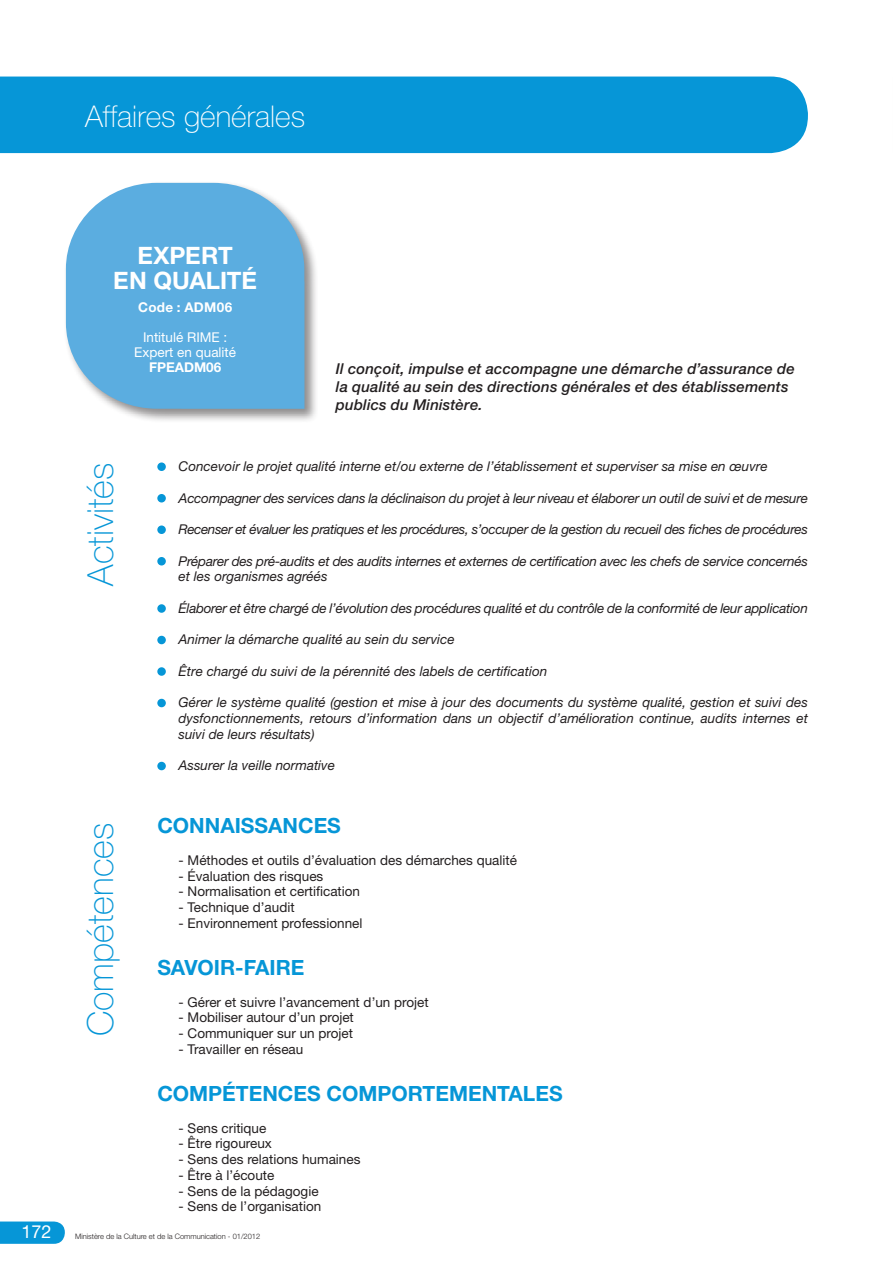
<style>
.page{position:relative;width:893px;height:1263px;background:#fff}
.page>*{position:absolute;margin:0;border:0;box-sizing:border-box;transform-origin:0 0}
.t1{font:100 36px "Helvetica Neue";color:#0696d7}
.t2{font:100 30px "Helvetica Neue";color:#fff}
.t3{font:700 24px/25.5px "Helvetica Neue";color:#fff;text-align:center}
._02-Texte_courant{font:700 21px "Helvetica Neue";color:#0696d7}
.t4{font:18px "Helvetica Neue";color:#fff}
._01_Définition_de_po{font:italic 500 15px/18px "Helvetica Neue";letter-spacing:.01em;color:#231f20}
._02-Texte_courant-2{font:italic 13.5px/15.8px "Helvetica Neue";letter-spacing:-.02em;color:#231f20}
._02-Texte_courant-3{font:13.5px "Helvetica Neue";color:#231f20}
._02-Texte_courant-4{font:italic 13.5px "Helvetica Neue";color:#231f20}
.t5{font:13.5px "Helvetica Neue";color:#fff}
.t6{font:700 13.5px "Helvetica Neue";letter-spacing:.005em;color:#fff}
.t7{font:300 7.5px "Helvetica Neue";color:#231f20}
</style>
<div class="page">
<div style="left:0;top:77px;width:808px;height:76px;background:#0696d7"></div>
<div style="left:64px;top:181px;width:255px;height:242px;background:#231f20;opacity:.5"></div>
<svg style="left:66px;top:183px;width:238px;height:226px;background:#69b3e2"></svg>
<svg style="left:0;top:1221px;width:65px;height:23px"></svg>
<div style="left:157px;top:462px;width:9px;height:9px;background:#0696d7;border-radius:50%"></div>
<div style="left:157px;top:494px;width:9px;height:8px;background:#0696d7;border-radius:50%"></div>
<div style="left:157px;top:525px;width:9px;height:9px;background:#0696d7;border-radius:50%"></div>
<div style="left:157px;top:557px;width:9px;height:8px;background:#0696d7;border-radius:50%"></div>
<div style="left:157px;top:604px;width:9px;height:9px;background:#0696d7;border-radius:50%"></div>
<div style="left:157px;top:636px;width:9px;height:8px;background:#0696d7;border-radius:50%"></div>
<div style="left:157px;top:667px;width:9px;height:9px;background:#0696d7;border-radius:50%"></div>
<div style="left:157px;top:699px;width:9px;height:8px;background:#0696d7;border-radius:50%"></div>
<div style="left:157px;top:762px;width:9px;height:8px;background:#0696d7;border-radius:50%"></div>
<h2 class="t2" style="left:85px;top:99px;width:222px">Affaires générales</h2>
<p class="t3" style="left:113px;top:242px;width:145px">EXPERT<br>EN QUALITÉ</p>
<p class="t6" style="left:138px;top:298px;width:96px">Code : ADM06</p>
<p class="t5" style="left:143px;top:329px;width:86px">Intitulé RIME :</p>
<p class="t5" style="left:134px;top:344px;width:103px">Expert en qualité</p>
<p class="t6" style="left:149px;top:358px;width:74px">FPEADM06</p>
<p class="_01_Définition_de_po" style="left:336px;top:360px;width:460px">Il conçoit, impulse et accompagne une démarche d’assurance de la qualité au sein des directions générales et des établissements publics du Ministère.</p>
<p class="t1" style="left:80px;top:586px;width:124px;rotate:-90deg">Activités</p>
<p class="_02-Texte_courant-4" style="left:179px;top:458px;width:591px">Concevoir le projet qualité interne et/ou externe de l’établissement et superviser sa mise en œuvre</p>
<p class="_02-Texte_courant-2" style="left:179px;top:490px;width:631px">Accompagner des services dans la déclinaison du projet à leur niveau et élaborer un outil de suivi et de mesure</p>
<p class="_02-Texte_courant-2" style="left:179px;top:521px;width:631px">Recenser et évaluer les pratiques et les procédures, s’occuper de la gestion du recueil des fiches de procédures</p>
<p class="_02-Texte_courant-2" style="left:179px;top:553px;width:631px">Préparer des pré-audits et des audits internes et externes de certification avec les chefs de service concernés et les organismes agréés</p>
<p class="_02-Texte_courant-2" style="left:179px;top:600px;width:631px">Élaborer et être chargé de l’évolution des procédures qualité et du contrôle de la conformité de leur application</p>
<p class="_02-Texte_courant-4" style="left:179px;top:631px;width:278px">Animer la démarche qualité au sein du service</p>
<p class="_02-Texte_courant-4" style="left:179px;top:663px;width:370px">Être chargé du suivi de la pérennité des labels de certification</p>
<p class="_02-Texte_courant-2" style="left:179px;top:694px;width:631px;text-align:justify">Gérer le système qualité (gestion et mise à jour des documents du système qualité, gestion et suivi des dysfonctionnements, retours d’information dans un objectif d’amélioration continue, audits internes et suivi de leurs résultats)</p>
<p class="_02-Texte_courant-4" style="left:179px;top:757px;width:158px">Assurer la veille normative</p>
<p class="t1" style="left:80px;top:1036px;width:215px;rotate:-90deg">Compétences</p>
<p class="_02-Texte_courant" style="left:157px;top:813px;width:185px">CONNAISSANCES</p>
<p class="_02-Texte_courant-3" style="left:179px;top:852px;width:340px">- Méthodes et outils d’évaluation des démarches qualité</p>
<p class="_02-Texte_courant-3" style="left:179px;top:868px;width:146px">- Évaluation des risques</p>
<p class="_02-Texte_courant-3" style="left:179px;top:883px;width:183px">- Normalisation et certification</p>
<p class="_02-Texte_courant-3" style="left:179px;top:899px;width:118px">- Technique d’audit</p>
<p class="_02-Texte_courant-3" style="left:179px;top:915px;width:185px">- Environnement professionnel</p>
<p class="_02-Texte_courant" style="left:157px;top:954px;width:149px">SAVOIR-FAIRE</p>
<p class="_02-Texte_courant-3" style="left:179px;top:994px;width:252px">- Gérer et suivre l’avancement d’un projet</p>
<p class="_02-Texte_courant-3" style="left:179px;top:1009px;width:177px">- Mobiliser autour d’un projet</p>
<p class="_02-Texte_courant-3" style="left:179px;top:1025px;width:176px">- Communiquer sur un projet</p>
<p class="_02-Texte_courant-3" style="left:179px;top:1041px;width:126px">- Travailler en réseau</p>
<p class="_02-Texte_courant" style="left:157px;top:1080px;width:407px">COMPÉTENCES COMPORTEMENTALES</p>
<p class="_02-Texte_courant-3" style="left:179px;top:1120px;width:89px">- Sens critique</p>
<p class="_02-Texte_courant-3" style="left:179px;top:1135px;width:95px">- Être rigoureux</p>
<p class="_02-Texte_courant-3" style="left:179px;top:1151px;width:183px">- Sens des relations humaines</p>
<p class="_02-Texte_courant-3" style="left:179px;top:1167px;width:97px">- Être à l’écoute</p>
<p class="_02-Texte_courant-3" style="left:179px;top:1183px;width:142px">- Sens de la pédagogie</p>
<p class="_02-Texte_courant-3" style="left:179px;top:1198px;width:144px">- Sens de l’organisation</p>
<h3 class="t4" style="left:21px;top:1221px;width:32px">172</h3>
<p class="t7" style="left:75px;top:1231px;width:187px">Ministère de la Culture et de la Communication - 01/2012</p>
</div>
